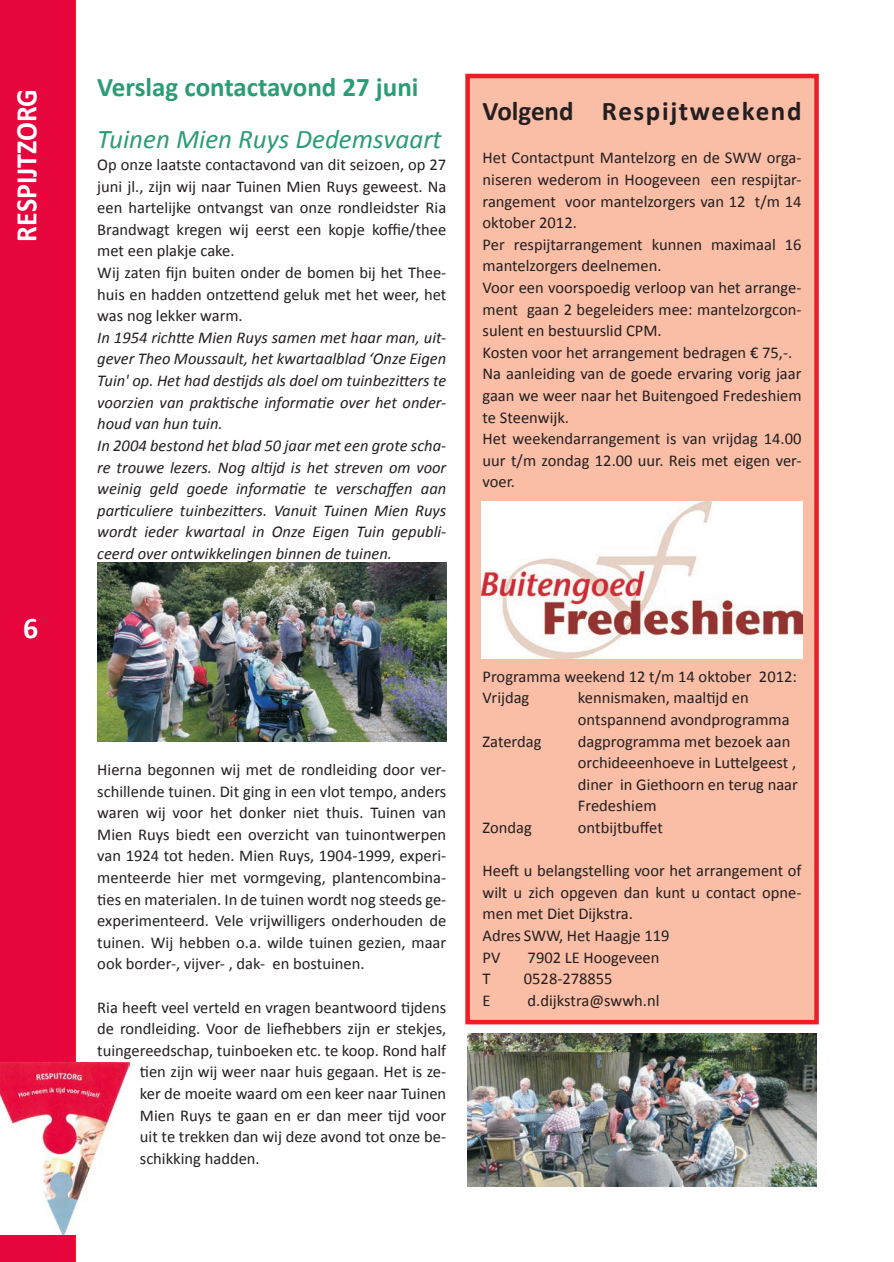
<style>
.page{position:relative;width:894px;height:1262px;background:#fff}
.page>*{position:absolute;margin:0;border:0;box-sizing:border-box;transform-origin:0 0}
.t1{font:700 33px "Myriad Pro";color:#fff}
.t2{font:700 30px "Calibri";color:#fff;scale:.93 1}
.t3{font:700 30px "Calibri";color:#fff}
.t4{font:700 27px "Calibri";color:#2c9c74}
.t5{font:italic 27px "Calibri";color:#2c9c74}
.t6{font:700 27px "Calibri";letter-spacing:.06em;color:#231f20}
.t7{font:700 27px "Myriad Pro";color:#fff}
.t8{font:16.5px/21.6px "Calibri";color:#231f20}
.t9{font:italic 16.5px/21.6px "Calibri";color:#231f20}
</style>
<div class="page">
<div style="left:0;top:0;width:76px;height:1262px;background:#e6053d"></div>
<img style="left:0;top:1062px;width:130px;height:172px">
<div style="left:467px;top:76px;width:349px;height:946px;background:#fabda6"></div>
<div style="left:465px;top:74px;width:353px;height:950px;border:4px solid #ee1d23"></div>
<img style="left:481px;top:502px;width:320px;height:156px">
<img style="left:97px;top:563px;width:349px;height:178px">
<img style="left:467px;top:1033px;width:349px;height:153px">
<h3 class="t7" style="left:21px;top:127px;width:52px;rotate:-90deg">KOP</h3>
<h2 class="t2" style="left:7px;top:241px;width:166px;rotate:-90deg">RESPIJTZORG</h2>
<h1 class="t1" style="left:29px;top:600px;width:20px">6</h1>
<h2 class="t3" style="left:23px;top:609px;width:17px">6</h2>
<h3 class="t4" style="left:97px;top:70px;width:322px">Verslag contactavond 27 juni</h3>
<h3 class="t5" style="left:97px;top:121px;width:346px">Tuinen Mien Ruys Dedemsvaart</h3>
<p class="t8" style="left:97px;top:154px;width:350px">Op onze laatste contactavond van dit seizoen, op 27 juni jl., zijn wij naar Tuinen Mien Ruys geweest. Na een hartelijke ontvangst van onze rondleidster Ria Brandwagt kregen wij eerst een kopje koffie/thee met een plakje cake.<br>Wij zaten fijn buiten onder de bomen bij het Thee&shy;huis en hadden ontzettend geluk met het weer, het was nog lekker warm.</p>
<p class="t9" style="left:97px;top:326px;width:350px">In 1954 richtte Mien Ruys samen met haar man, uit&shy;gever Theo Moussault, het kwartaalblad ‘Onze Eigen Tuin' op. Het had destijds als doel om tuinbezitters te voorzien van praktische informatie over het onder&shy;houd van hun tuin.<br>In 2004 bestond het blad 50 jaar met een grote scha&shy;re trouwe lezers. Nog altijd is het streven om voor weinig geld goede informatie te verschaffen aan particuliere tuinbezitters. Vanuit Tuinen Mien Ruys wordt ieder kwartaal in Onze Eigen Tuin gepubli&shy;ceerd over ontwikkelingen binnen de tuinen.</p>
<h3 class="t6" style="left:482px;top:94px;width:320px">Volgend Respijtweekend</h3>
<p class="t8" style="left:482px;top:147px;width:320px">Het Contactpunt Mantelzorg en de SWW orga&shy;niseren wederom in Hoogeveen een respijtar&shy;rangement voor mantelzorgers van 12 t/m 14 oktober 2012.<br>Per respijtarrangement kunnen maximaal 16 mantelzorgers deelnemen.<br>Voor een voorspoedig verloop van het arrange&shy;ment gaan 2 begeleiders mee: mantelzorgcon&shy;sulent en bestuurslid CPM.<br>Kosten voor het arrangement bedragen € 75,-.<br>Na aanleiding van de goede ervaring vorig jaar gaan we weer naar het Buitengoed Fredeshiem te Steenwijk.<br>Het weekendarrangement is van vrijdag 14.00 uur t/m zondag 12.00 uur. Reis met eigen ver&shy;voer.</p>
<p class="t8" style="left:97px;top:759px;width:350px;text-align:justify">Hierna begonnen wij met de rondleiding door ver&shy;schillende tuinen. Dit ging in een vlot tempo, anders waren wij voor het donker niet thuis. Tuinen van Mien Ruys biedt een overzicht van tuinontwerpen van 1924 tot heden. Mien Ruys, 1904-1999, experi&shy;menteerde hier met vormgeving, plantencombina&shy;ties en materialen. In de tuinen wordt nog steeds ge&shy;experimenteerd. Vele vrijwilligers onderhouden de tuinen. Wij hebben o.a. wilde tuinen gezien, maar ook border-, vijver- , dak- en bostuinen.</p>
<p class="t8" style="left:97px;top:996px;width:350px">Ria heeft veel verteld en vragen beantwoord tijdens</p>
<p class="t8" style="left:97px;top:1018px;width:350px">de rondleiding. Voor de liefhebbers zijn er stekjes,</p>
<p class="t8" style="left:97px;top:1039px;width:350px">tuingereedschap, tuinboeken etc. te koop. Rond half</p>
<p class="t8" style="left:140px;top:1061px;width:308px">tien zijn wij weer naar huis gegaan. Het is ze-</p>
<p class="t8" style="left:140px;top:1083px;width:308px">ker de moeite waard om een keer naar Tuinen</p>
<p class="t8" style="left:140px;top:1104px;width:308px">Mien Ruys te gaan en er dan meer tijd voor</p>
<p class="t8" style="left:140px;top:1126px;width:308px">uit te trekken dan wij deze avond tot onze be-</p>
<p class="t8" style="left:140px;top:1147px;width:121px">schikking hadden.</p>
<p class="t8" style="left:482px;top:665px;width:315px">Programma weekend 12 t/m 14 oktober 2012:<br>Vrijdag</p>
<p class="t8" style="left:577px;top:687px;width:213px">kennismaken, maaltijd en ontspannend avondprogramma</p>
<p class="t8" style="left:482px;top:730px;width:60px">Zaterdag</p>
<p class="t8" style="left:577px;top:730px;width:221px">dagprogramma met bezoek aan orchideeenhoeve in Luttelgeest , diner in Giethoorn en terug naar<br>Fredeshiem</p>
<p class="t8" style="left:482px;top:817px;width:51px">Zondag</p>
<p class="t8" style="left:577px;top:817px;width:86px">ontbijtbuffet</p>
<p class="t8" style="left:482px;top:860px;width:320px">Heeft u belangstelling voor het arrangement of wilt u zich opgeven dan kunt u contact opne&shy;men met Diet Dijkstra.<br>Adres SWW, Het Haagje 119<br>PV</p>
<p class="t8" style="left:527px;top:946px;width:133px">7902 LE Hoogeveen</p>
<p class="t8" style="left:482px;top:968px;width:10px">T</p>
<p class="t8" style="left:523px;top:968px;width:90px">0528-278855</p>
<p class="t8" style="left:482px;top:989px;width:10px">E</p>
<p class="t8" style="left:527px;top:989px;width:133px">d.dijkstra@swwh.nl</p>
</div>
